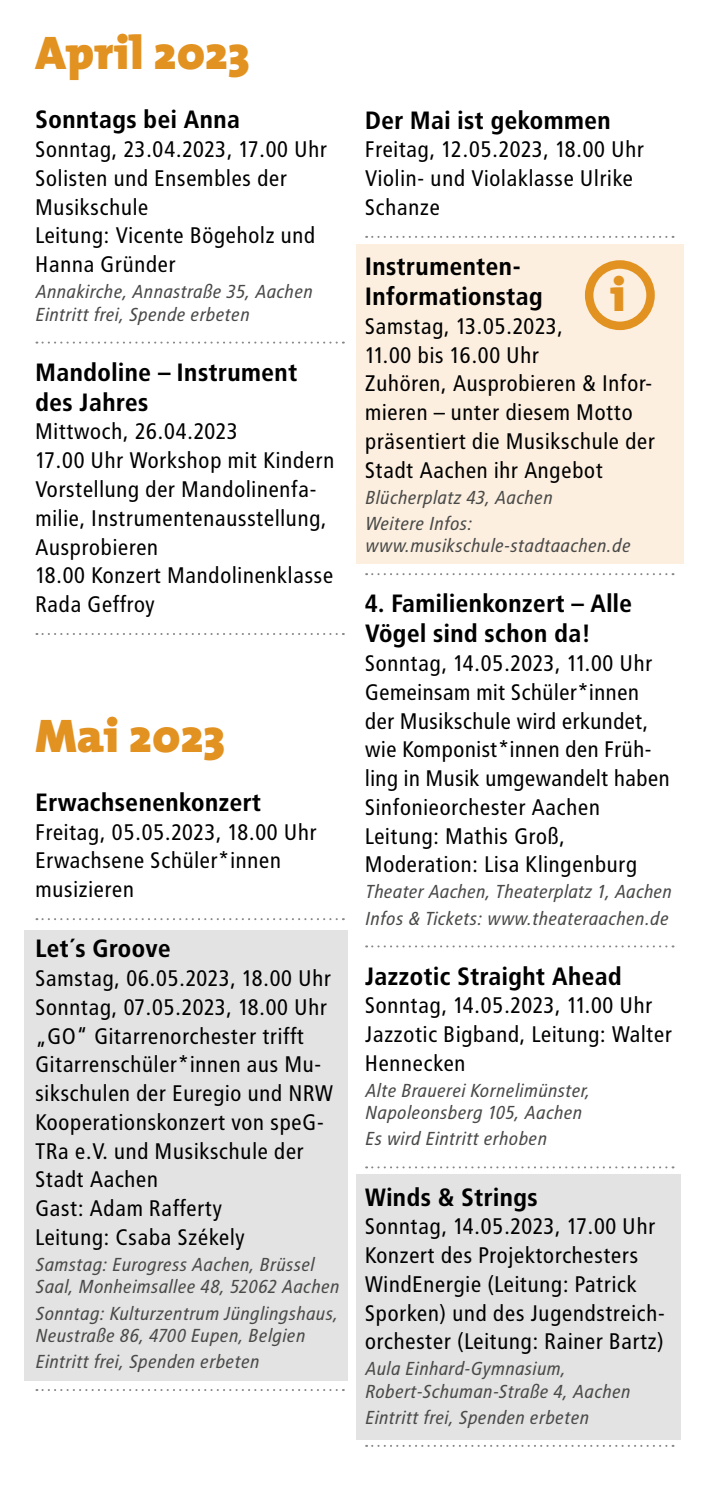
<style>
.page{position:relative;width:709px;height:1489px;background:#fff}
.page>*{position:absolute;margin:0;border:0;box-sizing:border-box;transform-origin:0 0}
.Headline_orange{font:900 47.5px "The Mix";color:#e29221}
.Unterpunkte{font:700 25px/30px "Transit";color:#000}
.Fließtext{font:22.5px/28.8px "Transit";color:#000}
.Marginalien{font:italic 18.75px/22.5px "Transit";color:#4a4a49}
</style>
<div class="page">
<div style="left:356px;top:1174px;width:324px;height:265px;background:#e3e3e3"></div>
<div style="left:24px;top:930px;width:323px;height:450px;background:#e3e3e3"></div>
<div style="left:356px;top:244px;width:328px;height:319px;background:#fcefdf"></div>
<svg style="left:36px;top:341px;width:308px;height:2px"></svg>
<svg style="left:36px;top:633px;width:308px;height:2px"></svg>
<svg style="left:36px;top:918px;width:308px;height:2px"></svg>
<svg style="left:36px;top:1389px;width:308px;height:1px"></svg>
<svg style="left:366px;top:236px;width:307px;height:2px"></svg>
<svg style="left:366px;top:573px;width:307px;height:2px"></svg>
<svg style="left:366px;top:945px;width:307px;height:2px"></svg>
<svg style="left:366px;top:1166px;width:307px;height:2px"></svg>
<svg style="left:366px;top:1444px;width:307px;height:2px"></svg>
<div style="left:585px;top:260px;width:69px;height:70px;border:9px solid #e29221;border-radius:50%"></div>
<p class="Headline_orange" style="left:35px;top:13px;width:216px">April 2023</p>
<p class="Unterpunkte" style="left:35px;top:105px;width:206px">Sonntags bei Anna</p>
<p class="Fließtext" style="left:35px;top:135px;width:294px">Sonntag, 23.04.2023, 17.00 Uhr</p>
<p class="Fließtext" style="left:35px;top:164px;width:254px">Solisten und Ensembles der<br>Musikschule</p>
<p class="Fließtext" style="left:35px;top:221px;width:282px">Leitung: Vicente Bögeholz und<br>Hanna Gründer</p>
<p class="Marginalien" style="left:35px;top:280px;width:279px">Annakirche, Annastraße 35, Aachen<br>Eintritt frei, Spende erbeten</p>
<p class="Unterpunkte" style="left:35px;top:357px;width:264px">Mandoline – Instrument des Jahres</p>
<p class="Fließtext" style="left:35px;top:417px;width:204px">Mittwoch, 26.04.2023</p>
<p class="Fließtext" style="left:35px;top:446px;width:301px">17.00 Uhr Workshop mit Kindern</p>
<p class="Fließtext" style="left:35px;top:475px;width:293px">Vorstellung der Mandolinenfa&shy;milie, Instrumentenausstellung,<br>Ausprobieren</p>
<p class="Fließtext" style="left:35px;top:561px;width:300px">18.00 Konzert Mandolinenklasse<br>Rada Geffroy</p>
<p class="Headline_orange" style="left:35px;top:695px;width:191px">Mai 2023</p>
<p class="Unterpunkte" style="left:35px;top:787px;width:228px">Erwachsenenkonzert</p>
<p class="Fließtext" style="left:35px;top:817px;width:283px">Freitag, 05.05.2023, 18.00 Uhr</p>
<p class="Fließtext" style="left:35px;top:846px;width:248px">Erwachsene Schüler*innen musizieren</p>
<p class="Unterpunkte" style="left:35px;top:933px;width:137px">Let´s Groove</p>
<p class="Fließtext" style="left:35px;top:963px;width:298px">Samstag, 06.05.2023, 18.00 Uhr</p>
<p class="Fließtext" style="left:35px;top:992px;width:294px">Sonntag, 07.05.2023, 18.00 Uhr</p>
<p class="Fließtext" style="left:35px;top:1021px;width:300px">„GO“ Gitarrenorchester trifft<br>Gitarrenschüler*innen aus Mu&shy;sikschulen der Euregio und NRW</p>
<p class="Fließtext" style="left:35px;top:1107px;width:291px">Kooperationskonzert von speG-<br>TRa e.V. und Musikschule der<br>Stadt Aachen</p>
<p class="Fließtext" style="left:35px;top:1193px;width:188px">Gast: Adam Rafferty</p>
<p class="Fließtext" style="left:35px;top:1222px;width:211px">Leitung: Csaba Székely</p>
<p class="Marginalien" style="left:35px;top:1253px;width:305px">Samstag: Eurogress Aachen, Brüssel<br>Saal, Monheimsallee 48, 52062 Aachen</p>
<p class="Marginalien" style="left:35px;top:1301px;width:304px">Sonntag: Kulturzentrum Jünglingshaus,<br>Neustraße 86, 4700 Eupen, Belgien</p>
<p class="Marginalien" style="left:35px;top:1350px;width:225px">Eintritt frei, Spenden erbeten</p>
<p class="Unterpunkte" style="left:365px;top:105px;width:248px">Der Mai ist gekommen</p>
<p class="Fließtext" style="left:365px;top:135px;width:281px">Freitag, 12.05.2023, 18.00 Uhr</p>
<p class="Fließtext" style="left:365px;top:164px;width:270px">Violin- und Violaklasse Ulrike<br>Schanze</p>
<p class="Unterpunkte" style="left:365px;top:251px;width:180px">Instrumenten-<br>Informationstag</p>
<p class="Fließtext" style="left:365px;top:312px;width:200px">Samstag, 13.05.2023,<br>11.00 bis 16.00 Uhr</p>
<p class="Fließtext" style="left:365px;top:369px;width:292px">Zuhören, Ausprobieren &amp; Infor&shy;mieren – unter diesem Motto präsentiert die Musikschule der<br>Stadt Aachen ihr Angebot</p>
<p class="Marginalien" style="left:365px;top:486px;width:189px">Blücherplatz 43, Aachen</p>
<p class="Marginalien" style="left:365px;top:512px;width:267px">Weitere Infos: www.musikschule-stadtaachen.de</p>
<p class="Headline_orange" style="left:610px;top:255px;width:17px">i</p>
<p class="Unterpunkte" style="left:365px;top:588px;width:269px">4. Familienkonzert – Alle<br>Vögel sind schon da!</p>
<p class="Fließtext" style="left:365px;top:649px;width:289px">Sonntag, 14.05.2023, 11.00 Uhr</p>
<p class="Fließtext" style="left:365px;top:677px;width:286px">Gemeinsam mit Schüler*innen der Musikschule wird erkundet,</p>
<p class="Fließtext" style="left:365px;top:735px;width:307px">wie Komponist*innen den Früh&shy;ling in Musik umgewandelt haben</p>
<p class="Fließtext" style="left:365px;top:792px;width:237px">Sinfonieorchester Aachen</p>
<p class="Fließtext" style="left:365px;top:821px;width:274px">Leitung: Mathis Groß,<br>Moderation: Lisa Klingenburg</p>
<p class="Marginalien" style="left:365px;top:880px;width:308px">Theater Aachen, Theaterplatz 1, Aachen</p>
<p class="Marginalien" style="left:365px;top:906px;width:305px">Infos &amp; Tickets: www.theateraachen.de</p>
<p class="Unterpunkte" style="left:365px;top:960px;width:258px">Jazzotic Straight Ahead</p>
<p class="Fließtext" style="left:365px;top:991px;width:289px">Sonntag, 14.05.2023, 11.00 Uhr</p>
<p class="Fließtext" style="left:365px;top:1020px;width:309px">Jazzotic Bigband, Leitung: Walter<br>Hennecken</p>
<p class="Marginalien" style="left:365px;top:1079px;width:227px">Alte Brauerei Kornelimünster,<br>Napoleonsberg 105, Aachen</p>
<p class="Marginalien" style="left:365px;top:1127px;width:183px">Es wird Eintritt erhoben</p>
<p class="Unterpunkte" style="left:365px;top:1181px;width:175px">Winds &amp; Strings</p>
<p class="Fließtext" style="left:365px;top:1212px;width:292px">Sonntag, 14.05.2023, 17.00 Uhr</p>
<p class="Fließtext" style="left:365px;top:1240px;width:302px">Konzert des Projektorchesters WindEnergie (Leitung: Patrick Sporken) und des Jugendstreich&shy;orchester (Leitung: Rainer Bartz)</p>
<p class="Marginalien" style="left:365px;top:1357px;width:267px">Aula Einhard-Gymnasium,<br>Robert-Schuman-Straße 4, Aachen</p>
<p class="Marginalien" style="left:365px;top:1406px;width:225px">Eintritt frei, Spenden erbeten</p>
</div>
